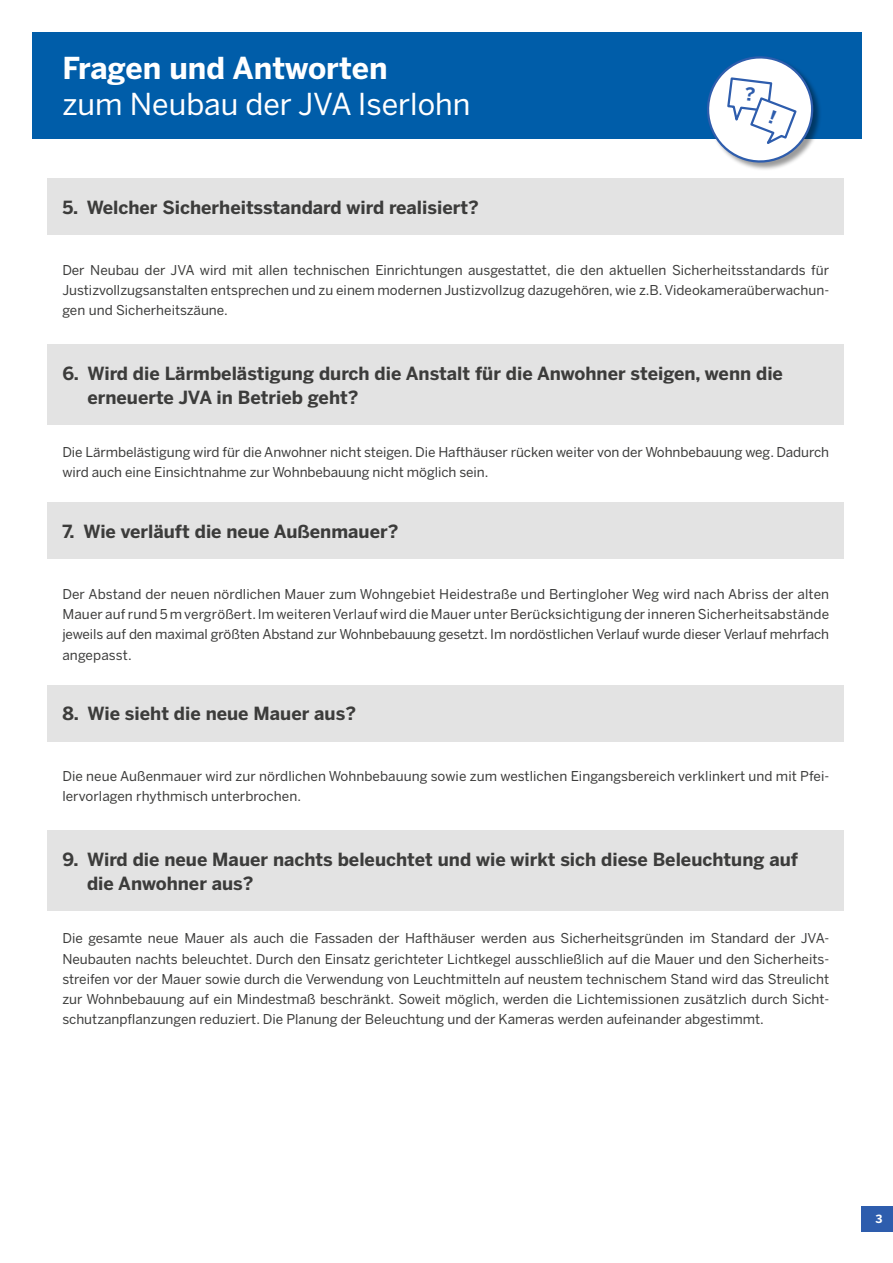
<style>
.page{position:relative;width:893px;height:1263px;background:#fff}
.page>*{position:absolute;margin:0;border:0;box-sizing:border-box;transform-origin:0 0}
.t1{font:30px "Benton Sans";color:#fff}
.t2{font:700 30px "Benton Sans";color:#fff}
.t3{font:700 18px/24px "Benton Sans";color:#3c3c3b}
.t4{font:13.5px/20.2px "Benton Sans";letter-spacing:-.005em;color:#3c3c3b;text-align:justify}
.t5{font:700 11.25px "Benton Sans";color:#fff}
</style>
<div class="page">
<div style="left:861px;top:1206px;width:32px;height:26px;background:#2e5dad"></div>
<div style="left:47px;top:179px;width:797px;height:56px;background:#e3e3e3"></div>
<div style="left:47px;top:344px;width:797px;height:81px;background:#e3e3e3"></div>
<div style="left:47px;top:503px;width:797px;height:56px;background:#e3e3e3"></div>
<div style="left:47px;top:685px;width:797px;height:56px;background:#e3e3e3"></div>
<div style="left:47px;top:830px;width:797px;height:81px;background:#e3e3e3"></div>
<div style="left:32px;top:32px;width:829px;height:106px;background:#005da9"></div>
<div style="left:707px;top:56px;width:115px;height:116px;background:#000;opacity:.4"></div>
<svg style="left:702px;top:56px;width:116px;height:111px"></svg>
<h1 class="t2" style="left:62px;top:50px;width:327px">Fragen und Antworten</h1>
<h1 class="t1" style="left:62px;top:87px;width:410px">zum Neubau der JVA Iserlohn</h1>
<h2 class="t3" style="left:62px;top:195px;width:418px">5. Welcher Sicherheitsstandard wird realisiert?</h2>
<p class="t4" style="left:62px;top:260px;width:768px">Der Neubau der JVA wird mit allen technischen Einrichtungen ausgestattet, die den aktuellen Sicherheitsstandards für Justizvollzugsanstalten entsprechen und zu einem modernen Justizvollzug dazugehören, wie z.B. Videokameraüberwachun&shy;gen und Sicherheitszäune.</p>
<h2 class="t3" style="left:87px;top:361px;width:697px;text-indent:-25px">6. Wird die Lärmbelästigung durch die Anstalt für die Anwohner steigen, wenn die erneuerte JVA in Betrieb geht?</h2>
<p class="t4" style="left:62px;top:442px;width:768px">Die Lärmbelästigung wird für die Anwohner nicht steigen. Die Hafthäuser rücken weiter von der Wohnbebauung weg. Dadurch wird auch eine Einsichtnahme zur Wohnbebauung nicht möglich sein.</p>
<h2 class="t3" style="left:62px;top:519px;width:338px">7. Wie verläuft die neue Außenmauer?</h2>
<p class="t4" style="left:62px;top:584px;width:768px">Der Abstand der neuen nördlichen Mauer zum Wohngebiet Heidestraße und Bertingloher Weg wird nach Abriss der alten Mauer auf rund 5m vergrößert. Im weiteren Verlauf wird die Mauer unter Berücksichtigung der inneren Sicherheitsabstände jeweils auf den maximal größten Abstand zur Wohnbebauung gesetzt. Im nordöstlichen Verlauf wurde dieser Verlauf mehrfach angepasst.</p>
<h2 class="t3" style="left:62px;top:702px;width:295px">8. Wie sieht die neue Mauer aus?</h2>
<p class="t4" style="left:62px;top:766px;width:768px">Die neue Außenmauer wird zur nördlichen Wohnbebauung sowie zum westlichen Eingangsbereich verklinkert und mit Pfei&shy;lervorlagen rhythmisch unterbrochen.</p>
<h2 class="t3" style="left:87px;top:847px;width:713px;text-indent:-25px">9. Wird die neue Mauer nachts beleuchtet und wie wirkt sich diese Beleuchtung auf die Anwohner aus?</h2>
<p class="t4" style="left:62px;top:928px;width:768px">Die gesamte neue Mauer als auch die Fassaden der Hafthäuser werden aus Sicherheitsgründen im Standard der JVA-Neubauten nachts beleuchtet. Durch den Einsatz gerichteter Lichtkegel ausschließlich auf die Mauer und den Sicherheits&shy;streifen vor der Mauer sowie durch die Verwendung von Leuchtmitteln auf neustem technischem Stand wird das Streulicht zur Wohnbebauung auf ein Mindestmaß beschränkt. Soweit möglich, werden die Lichtemissionen zusätzlich durch Sicht&shy;schutzanpflanzungen reduziert. Die Planung der Beleuchtung und der Kameras werden aufeinander abgestimmt.</p>
<p class="t5" style="left:875px;top:1212px;width:9px">3</p>
</div>
